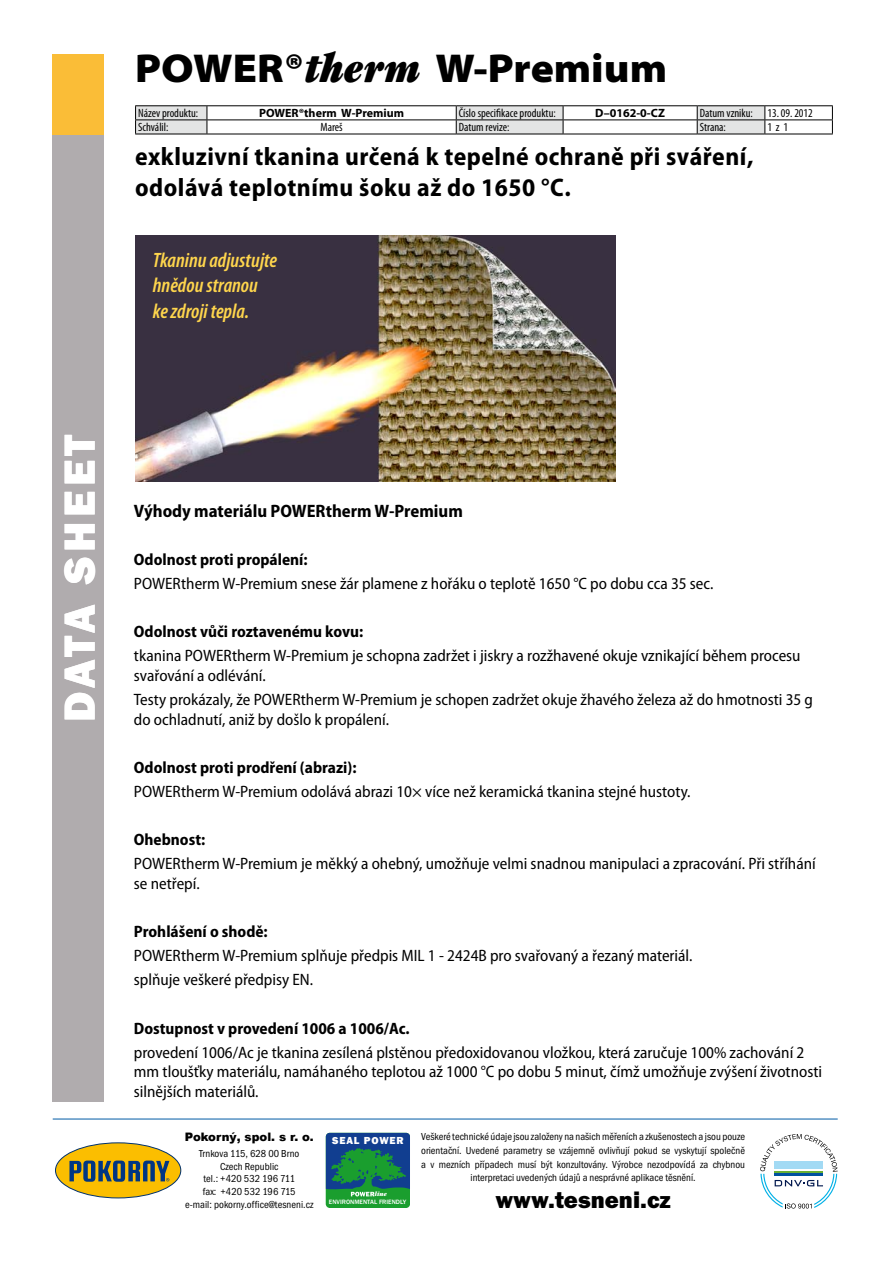
<style>
.page{position:relative;width:893px;height:1263px;background:#fff}
.page>*{position:absolute;margin:0;border:0;box-sizing:border-box;transform-origin:0 0}
.t1{font:45px "Franklin Got Itc TEE Heav";letter-spacing:.09em;color:#fff}
.t2{font:900 semi-expanded 40.5px "Myriad Pro";color:#000}
.t3{font:700 semi-condensed 25.5px/30.6px "Myriad Pro";letter-spacing:.02em;color:#000}
.t4{font:24px "Franklin Got Itc TEE Heav";color:#000}
.t5{font:italic 600 condensed 20.85px/25px "Myriad Pro";color:#ffd64d}
.t6{font:700 semi-condensed 18px "Myriad Pro";color:#000}
.t7{font:semi-condensed 16.5px/19.8px "Myriad Pro";color:#000}
.t8{font:700 semi-condensed 16.5px "Myriad Pro";color:#000}
.t9{font:condensed 12px "Myriad Pro";color:#000}
.t10{font:700 12px "Myriad Pro";color:#000}
.t11{font:900 11.7px "Arial";color:#000}
.t12{font:condensed 10.5px/12.9px "Franklin Got Itc TEE";color:#000;text-align:center}
.t13{font:800 10.5px "Franklin Gothic";letter-spacing:.08em;color:#fff}
.t14{font:500 6.45px "Franklin Gothic";letter-spacing:.005em;color:#fff}
.t15{font:6.15px "Garamond Itc TEE Ultr Cond Ital";color:#fff;scale:1.05 1}
.s1{font-family:"Garamond Itc TEE Ultr Cond Ital";font-weight:400;font-stretch:normal}
</style>
<div class="page">
<hr style="left:53px;top:1119px;width:785px;height:1px;background:#005aa5">
<svg style="left:326px;top:1133px;width:84px;height:75px;background:#18715f"></svg>
<svg style="left:760px;top:1134px;width:78px;height:74px"></svg>
<div style="left:52px;top:134px;width:51px;height:967px;background:#b0acae"></div>
<div style="left:52px;top:54px;width:51px;height:80px;background:#fabd37"></div>
<div style="left:56px;top:1143px;width:125px;height:55px;background:#fbbe00;border-radius:50%"></div>
<div style="left:55px;top:1142px;width:126px;height:56px;border:1px solid #00316d;border-radius:50%"></div>
<svg style="left:69px;top:1160px;width:100px;height:22px"></svg>
<hr style="left:135px;top:105px;width:72px;height:1px;background:#000">
<hr style="left:207px;top:105px;width:249px;height:1px;background:#000">
<hr style="left:456px;top:105px;width:107px;height:1px;background:#000">
<hr style="left:563px;top:105px;width:134px;height:1px;background:#000">
<hr style="left:697px;top:105px;width:68px;height:1px;background:#000">
<hr style="left:765px;top:105px;width:68px;height:1px;background:#000">
<hr style="left:765px;top:120px;width:68px;height:1px;background:#000">
<svg style="left:135px;top:106px;width:630px;height:28px"></svg>
<svg style="left:832px;top:106px;width:1px;height:28px"></svg>
<hr style="left:135px;top:134px;width:72px;height:1px;background:#000">
<hr style="left:207px;top:134px;width:249px;height:1px;background:#000">
<hr style="left:456px;top:134px;width:107px;height:1px;background:#000">
<hr style="left:563px;top:134px;width:134px;height:1px;background:#000">
<hr style="left:697px;top:134px;width:68px;height:1px;background:#000">
<hr style="left:765px;top:134px;width:68px;height:1px;background:#000">
<img style="left:135px;top:236px;width:480px;height:245px">
<h2 class="t2" style="left:135px;top:45px;width:533px">POWER®<span class="s1">therm</span> W-Premium</h2>
<p class="t9" style="left:138px;top:107px;width:62px">Název produktu:</p>
<p class="t10" style="left:259px;top:107px;width:147px">POWER®therm W-Premium</p>
<p class="t9" style="left:459px;top:107px;width:98px">Číslo specifikace produktu:</p>
<p class="t10" style="left:595px;top:107px;width:71px">D–0162-0-CZ</p>
<p class="t9" style="left:700px;top:107px;width:115px">Datum vzniku: 13. 09. 2012</p>
<p class="t9" style="left:138px;top:121px;width:32px">Schválil:</p>
<p class="t9" style="left:320px;top:121px;width:24px">Mareš</p>
<p class="t9" style="left:459px;top:121px;width:52px">Datum revize:</p>
<p class="t9" style="left:700px;top:121px;width:28px">Strana:</p>
<p class="t9" style="left:767px;top:121px;width:22px">1 z 1</p>
<h3 class="t3" style="left:135px;top:142px;width:620px">exkluzivní tkanina určená k tepelné ochraně při sváření, odolává teplotnímu šoku až do 1650 °C.</h3>
<p class="t5" style="left:153px;top:248px;width:126px">Tkaninu adjustujte hnědou stranou ke zdroji tepla.</p>
<h1 class="t1" style="left:54px;top:722px;width:289px;rotate:-90deg">DATA SHEET</h1>
<p class="t6" style="left:134px;top:501px;width:330px">Výhody materiálu POWERtherm W-Premium</p>
<p class="t8" style="left:134px;top:550px;width:175px">Odolnost proti propálení:</p>
<p class="t7" style="left:134px;top:574px;width:581px">POWERtherm W-Premium snese žár plamene z hořáku o teplotě 1650 °C po dobu cca 35 sec.</p>
<p class="t8" style="left:134px;top:623px;width:231px">Odolnost vůči roztavenému kovu:</p>
<p class="t7" style="left:134px;top:646px;width:668px">tkanina POWERtherm W-Premium je schopna zadržet i jiskry a rozžhavené okuje vznikající během procesu svařování a odlévání.</p>
<p class="t7" style="left:134px;top:690px;width:681px">Testy prokázaly, že POWERtherm W-Premium je schopen zadržet okuje žhavého železa až do hmotnosti 35 g do ochladnutí, aniž by došlo k propálení.</p>
<p class="t8" style="left:134px;top:758px;width:224px">Odolnost proti prodření (abrazi):</p>
<p class="t7" style="left:134px;top:782px;width:558px">POWERtherm W-Premium odolává abrazi 10× více než keramická tkanina stejné hustoty.</p>
<p class="t8" style="left:134px;top:830px;width:73px">Ohebnost:</p>
<p class="t7" style="left:134px;top:854px;width:683px">POWERtherm W-Premium je měkký a ohebný, umožňuje velmi snadnou manipulaci a zpracování. Při stříhání se netřepí.</p>
<p class="t8" style="left:134px;top:922px;width:135px">Prohlášení o shodě:</p>
<p class="t7" style="left:134px;top:944px;width:560px;line-height:24px">POWERtherm W-Premium splňuje předpis MIL 1 - 2424B pro svařovaný a řezaný materiál. splňuje veškeré předpisy EN.</p>
<p class="t8" style="left:134px;top:1019px;width:277px">Dostupnost v provedení 1006 a 1006/Ac.</p>
<p class="t7" style="left:134px;top:1042px;width:690px">provedení 1006/Ac je tkanina zesílená plstěnou předoxidovanou vložkou, která zaručuje 100% zachování 2 mm tloušťky materiálu, namáhaného teplotou až 1000 °C po dobu 5 minut, čímž umožňuje zvýšení životnosti silnějších materiálů.</p>
<p class="t11" style="left:185px;top:1128px;width:130px">Pokorný, spol. s r. o.</p>
<p class="t12" style="left:185px;top:1147px;width:130px">Trnkova 115, 628 00 Brno<br>Czech Republic<br>tel.: +420 532 196 711<br>fax: +420 532 196 715<br>e-mail: pokorny.office@tesneni.cz</p>
<p class="t13" style="left:332px;top:1134px;width:73px">SEAL POWER</p>
<p class="t15" style="left:375px;top:1190px;width:13px">line</p>
<p class="t14" style="left:329px;top:1198px;width:79px">ENVIRONMENTAL FRIENDLY</p>
<p class="t12" style="left:421px;top:1130px;width:325px;line-height:13.6px">Veškeré technické údaje jsou založeny na našich měřeních a zkušenostech a jsou pouze orientační. Uvedené parametry se vzájemně ovlivňují pokud se vyskytují společně a v mezních případech musí být konzultovány. Výrobce nezodpovídá za chybnou interpretaci uvedených údajů a nesprávné aplikace těsnění.</p>
<h3 class="t4" style="left:495px;top:1186px;width:177px">www.tesneni.cz</h3>
</div>
